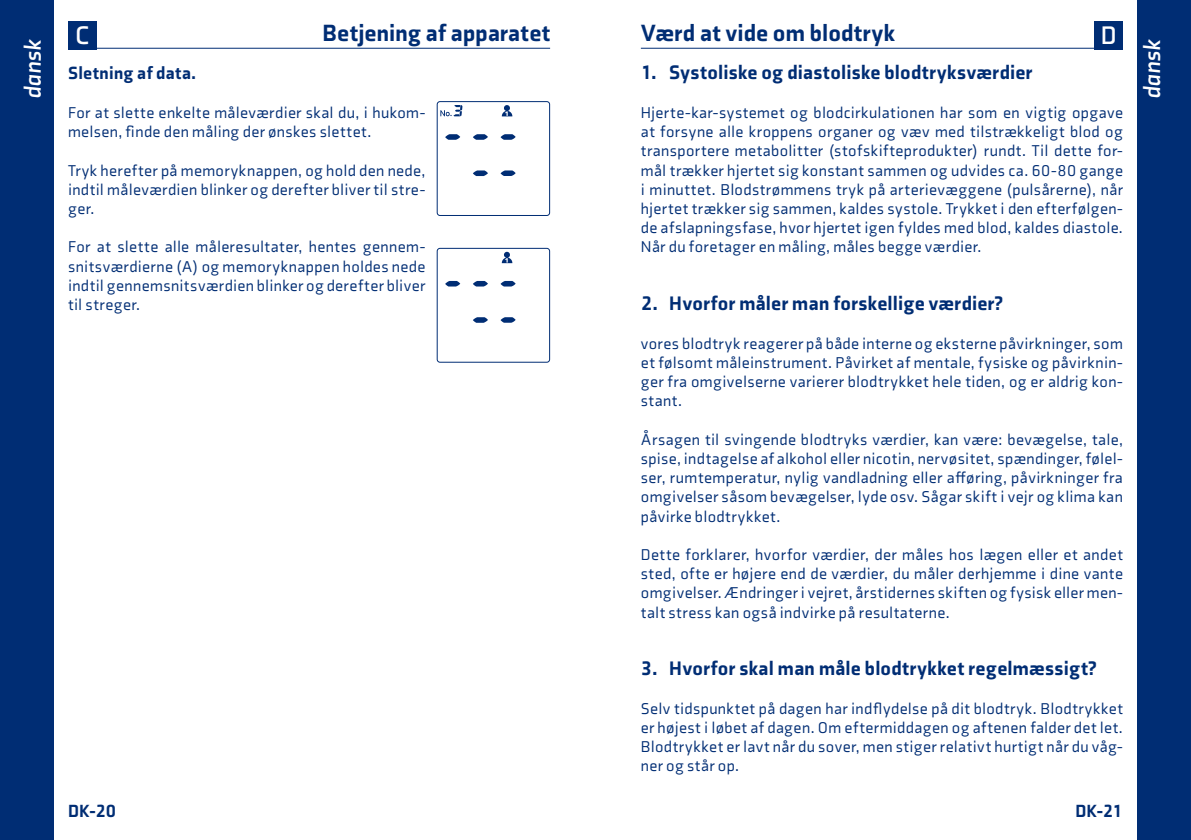
<style>
.page{position:relative;width:1191px;height:840px;background:#fff}
.page>*{position:absolute;margin:0;border:0;box-sizing:border-box;transform-origin:0 0}
.t1{font:700 26px "Axia";color:#fff}
.t2{font:900 24px "Axia";letter-spacing:.01em;color:#002d74}
.t3{font:italic 700 24px "Axia";color:#fff}
.t4{font:900 20px "Axia";letter-spacing:.015em;color:#002d74}
.t5{font:900 18px "Axia";letter-spacing:.02em;color:#002d74}
.t6{font:16px/19.2px "Axia";letter-spacing:.025em;color:#002d74;text-align:justify}
</style>
<div class="page">
<div style="left:1137px;top:0;width:54px;height:839px;background:#002d74"></div>
<div style="left:0;top:0;width:54px;height:839px;background:#002d74"></div>
<hr style="left:641px;top:48px;width:482px;height:1px;background:#002d74">
<hr style="left:68px;top:48px;width:482px;height:1px;background:#002d74">
<div style="left:1094px;top:21px;width:29px;height:28px;background:#002d74"></div>
<div style="left:68px;top:21px;width:28px;height:28px;background:#002d74"></div>
<svg style="left:440px;top:105px;width:22px;height:11px"></svg>
<svg style="left:502px;top:105px;width:10px;height:11px"></svg>
<svg style="left:445px;top:134px;width:15px;height:6px"></svg>
<svg style="left:473px;top:134px;width:15px;height:6px"></svg>
<svg style="left:500px;top:134px;width:15px;height:6px"></svg>
<svg style="left:473px;top:170px;width:15px;height:6px"></svg>
<svg style="left:500px;top:170px;width:15px;height:6px"></svg>
<div style="left:437px;top:101px;width:113px;height:115px;border:1px solid #002d74;border-radius:3px"></div>
<svg style="left:502px;top:252px;width:10px;height:11px"></svg>
<svg style="left:445px;top:281px;width:15px;height:5px"></svg>
<svg style="left:473px;top:281px;width:15px;height:5px"></svg>
<svg style="left:500px;top:281px;width:15px;height:5px"></svg>
<svg style="left:473px;top:317px;width:15px;height:5px"></svg>
<svg style="left:500px;top:317px;width:15px;height:5px"></svg>
<div style="left:437px;top:248px;width:113px;height:114px;border:1px solid #002d74;border-radius:3px"></div>
<h1 class="t1" style="left:75px;top:20px;width:16px">C</h1>
<h2 class="t2" style="left:322px;top:18px;width:229px">Betjening af apparatet</h2>
<h2 class="t2" style="left:641px;top:18px;width:255px">Værd at vide om blodtryk</h2>
<h1 class="t1" style="left:1100px;top:20px;width:17px">D</h1>
<h2 class="t3" style="left:18px;top:99px;width:62px;rotate:-90deg">dansk</h2>
<h2 class="t3" style="left:1137px;top:99px;width:62px;rotate:-90deg">dansk</h2>
<p class="t4" style="left:641px;top:60px;width:393px">1. Systoliske og diastoliske blodtryksværdier</p>
<p class="t5" style="left:68px;top:62px;width:129px">Sletning af data.</p>
<p class="t6" style="left:68px;top:103px;width:359px">For at slette enkelte måleværdier skal du, i hukom&shy;melsen, finde den måling der ønskes slettet.</p>
<p class="t6" style="left:68px;top:160px;width:359px">Tryk herefter på memoryknappen, og hold den nede, indtil måleværdien blinker og derefter bliver til stre&shy;ger.</p>
<p class="t6" style="left:68px;top:237px;width:359px">For at slette alle måleresultater, hentes gennem&shy;snitsværdierne (A) og memoryknappen holdes nede indtil gennemsnitsværdien blinker og derefter bliver til streger.</p>
<p class="t6" style="left:641px;top:103px;width:483px">Hjerte-kar-systemet og blodcirkulationen har som en vigtig opgave at forsyne alle kroppens organer og væv med tilstrækkeligt blod og transportere metabolitter (stofskifteprodukter) rundt. Til dette for&shy;mål trækker hjertet sig konstant sammen og udvides ca. 60-80 gange i minuttet. Blodstrømmens tryk på arterievæggene (pulsårerne), når hjertet trækker sig sammen, kaldes systole. Trykket i den efterfølgen&shy;de afslapningsfase, hvor hjertet igen fyldes med blod, kaldes diastole.<br>Når du foretager en måling, måles begge værdier.</p>
<p class="t4" style="left:641px;top:291px;width:363px">2. Hvorfor måler man forskellige værdier?</p>
<p class="t6" style="left:641px;top:333px;width:483px">vores blodtryk reagerer på både interne og eksterne påvirkninger, som et følsomt måleinstrument. Påvirket af mentale, fysiske og påvirknin&shy;ger fra omgivelserne varierer blodtrykket hele tiden, og er aldrig kon&shy;stant.</p>
<p class="t6" style="left:641px;top:429px;width:483px">Årsagen til svingende blodtryks værdier, kan være: bevægelse, tale, spise, indtagelse af alkohol eller nicotin, nervøsitet, spændinger, følel&shy;ser, rumtemperatur, nylig vandladning eller afføring, påvirkninger fra omgivelser såsom bevægelser, lyde osv. Sågar skift i vejr og klima kan påvirke blodtrykket.</p>
<p class="t6" style="left:641px;top:544px;width:483px">Dette forklarer, hvorfor værdier, der måles hos lægen eller et andet sted, ofte er højere end de værdier, du måler derhjemme i dine vante omgivelser. Ændringer i vejret, årstidernes skiften og fysisk eller men&shy;talt stress kan også indvirke på resultaterne.</p>
<p class="t4" style="left:641px;top:655px;width:457px">3. Hvorfor skal man måle blodtrykket regelmæssigt?</p>
<p class="t6" style="left:641px;top:698px;width:483px">Selv tidspunktet på dagen har indflydelse på dit blodtryk. Blodtrykket er højest i løbet af dagen. Om eftermiddagen og aftenen falder det let.<br>Blodtrykket er lavt når du sover, men stiger relativt hurtigt når du våg&shy;ner og står op.</p>
<p class="t5" style="left:68px;top:799px;width:50px">DK-20</p>
<p class="t5" style="left:1075px;top:799px;width:49px">DK-21</p>
</div>
